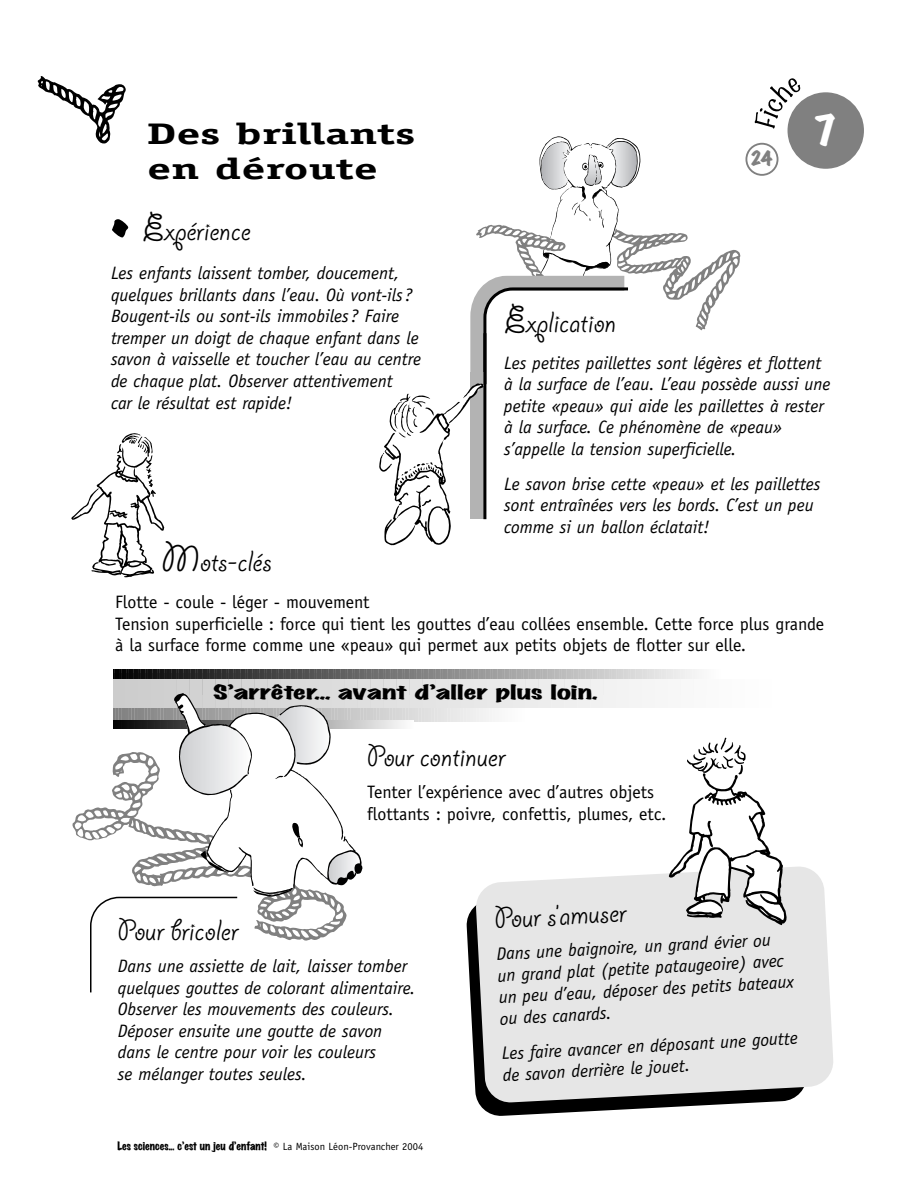
<style>
.page{position:relative;width:918px;height:1188px;background:#fff}
.page>*{position:absolute;margin:0;border:0;box-sizing:border-box;transform-origin:0 0}
.t1{font:135.6px "Rope MF";color:#808080}
.t2{font:35.85px "Marker Felt Wide";color:#fff}
.t3{font:33px "Giddyup";color:#000}
.t4{font:700 29.85px/35.8px "Officina Serif";color:#000;scale:1.6 1}
.t5{font:italic 18px/21.6px "Officina Sans";color:#000}
.t6{font:18px/21.6px "Officina Sans";color:#000}
.t7{font:18px "Marker Felt Wide";color:#000;scale:1.6 1}
.t8{font:17.55px "Marker Felt Wide";color:#808080}
.t9{font:10.5px "Marker Felt Wide";color:#000}
.s1{font-family:"Marker Felt Wide";font-size:63px}
.s2{font-size:42px}
.s3{font-family:"Officina Sans"}
</style>
<div class="page">
<svg style="left:470px;top:994px;width:277px;height:122px"></svg>
<svg style="left:475px;top:866px;width:358px;height:237px;background:#d6d6d6"></svg>
<div style="left:788px;top:92px;width:76px;height:77px;background:#808080;border-radius:50%"></div>
<div style="left:745px;top:143px;width:33px;height:33px;border:2px solid #808080;border-radius:50%"></div>
<svg style="left:71px;top:433px;width:93px;height:145px"></svg>
<svg style="left:787px;top:100px;width:15px;height:30px"></svg>
<svg style="left:90px;top:669px;width:698px;height:325px"></svg>
<svg style="left:379px;top:136px;width:379px;height:410px"></svg>
<h3 class="t4" style="left:147px;top:118px;width:169px">Des brillants en déroute</h3>
<h3 class="t3" style="left:111px;top:219px;width:141px"><span class="s1">•</span> <span class="s2">E</span>xpérience</h3>
<p class="t5" style="left:111px;top:264px;width:312px">Les enfants laissent tomber, doucement, quelques brillants dans l’eau. Où vont-ils?<br>Bougent-ils ou sont-ils immobiles? Faire tremper un doigt de chaque enfant dans le savon à vaisselle et toucher l’eau au centre de chaque plat. Observer attentivement<br>car le résultat est rapide!</p>
<p class="t8" style="left:751px;top:151px;width:23px">24</p>
<h2 class="t2" style="left:815px;top:113px;width:21px">7</h2>
<h3 class="t3" style="left:504px;top:311px;width:113px"><span class="s2">E</span>xplication</h3>
<p class="t5" style="left:504px;top:353px;width:328px">Les petites paillettes sont légères et flottent à la surface de l’eau. L’eau possède aussi une petite «peau» qui aide les paillettes à rester à la surface. Ce phénomène de «peau» s’appelle la tension superficielle.</p>
<p class="t5" style="left:504px;top:474px;width:318px">Le savon brise cette «peau» et les paillettes sont entraînées vers les bords. C’est un peu comme si un ballon éclatait!</p>
<h3 class="t3" style="left:162px;top:550px;width:111px"><span class="s2">M</span>ots-clés</h3>
<p class="t6" style="left:115px;top:593px;width:710px">Flotte - coule - léger - mouvement<br>Tension superficielle : force qui tient les gouttes d’eau collées ensemble. Cette force plus grande à la surface forme comme une «peau» qui permet aux petits objets de flotter sur elle.</p>
<p class="t7" style="left:213px;top:684px;width:242px">S’arrêter... avant d’aller plus loin.</p>
<h3 class="t3" style="left:367px;top:745px;width:140px">Pour continuer</h3>
<p class="t6" style="left:367px;top:783px;width:301px">Tenter l’expérience avec d’autres objets flottants : poivre, confettis, plumes, etc.</p>
<h1 class="t1" style="left:131px;top:886px;width:71px;rotate:-90deg">V</h1>
<h1 class="t1" style="left:254px;top:940px;width:65px;rotate:-90deg">O</h1>
<h3 class="t3" style="left:494px;top:907px;width:134px;rotate:-3deg">Pour s’amuser</h3>
<p class="t5" style="left:496px;top:945px;width:297px;rotate:-3deg">Dans une baignoire, un grand évier ou un grand plat (petite pataugeoire) avec un peu d’eau, déposer des petits bateaux ou des canards.</p>
<p class="t5" style="left:501px;top:1044px;width:298px;rotate:-3deg">Les faire avancer en déposant une goutte de savon derrière le jouet.</p>
<h3 class="t3" style="left:118px;top:919px;width:122px">Pour bricoler</h3>
<p class="t5" style="left:118px;top:957px;width:299px">Dans une assiette de lait, laisser tomber quelques gouttes de colorant alimentaire.<br>Observer les mouvements des couleurs.<br>Déposer ensuite une goutte de savon dans le centre pour voir les couleurs<br>se mélanger toutes seules.</p>
<p class="t9" style="left:117px;top:1141px;width:307px">Les sciences... c’est un jeu d’enfant! <span class="s3">© La Maison Léon-Provancher 2004</span></p>
</div>
